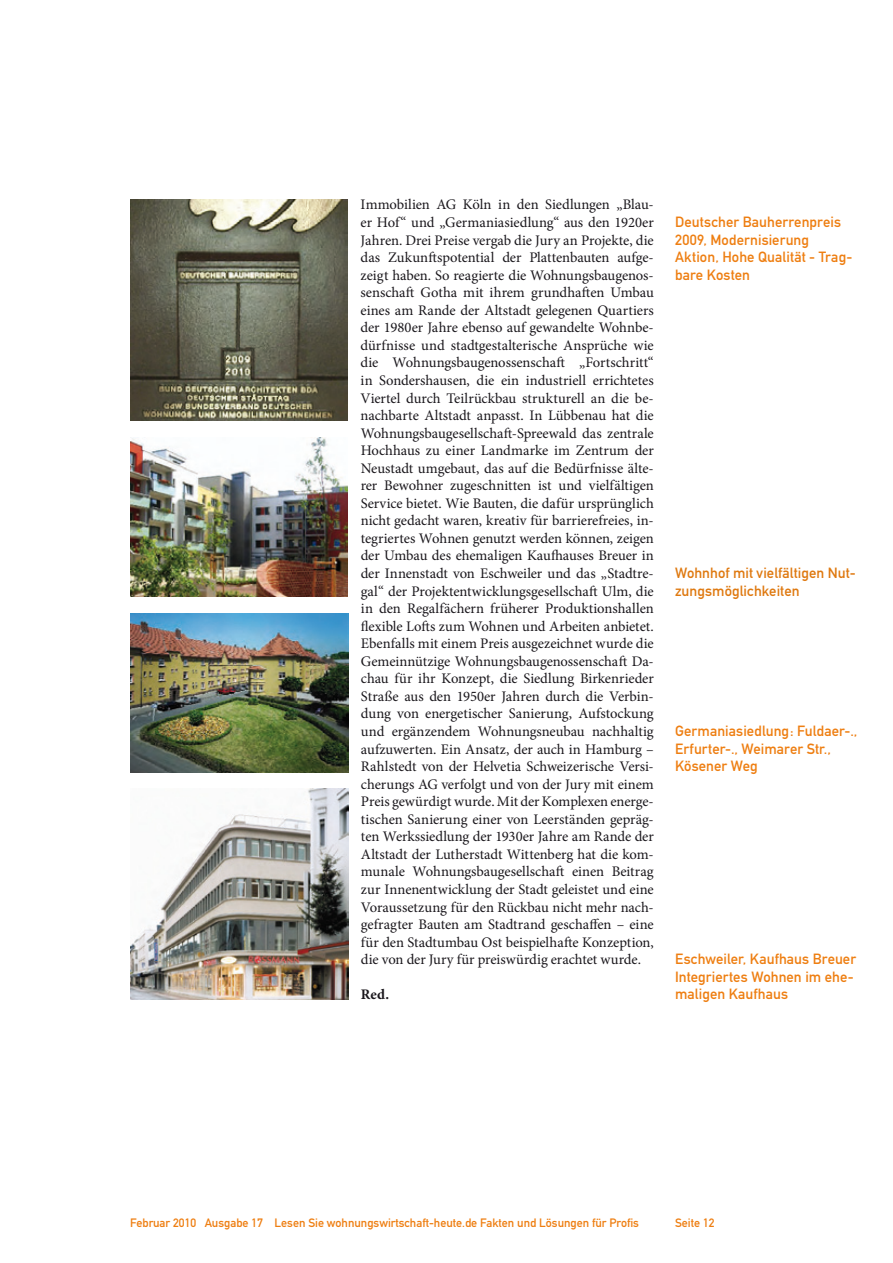
<style>
.page{position:relative;width:893px;height:1263px;background:#fff}
.page>*{position:absolute;margin:0;border:0;box-sizing:border-box;transform-origin:0 0}
.Fließtext_erste_Zeil{font:14.7px/17.5px "Minion Pro";letter-spacing:-.005em;color:#1a171c;text-align:justify}
.Bildunterschrift{font:14.7px/17.5px "DIN Mittelschrift";letter-spacing:.005em;color:#ee7e11}
.Bildunterschrift-2{font:14.7px/17.5px "DIN Mittelschrift";letter-spacing:.005em;color:#df7910}
.AUTOR{font:700 14.7px "Minion Pro";color:#1a171c}
.t1{font:12px "DIN Mittelschrift";color:#ee7e11}
</style>
<div class="page">
<img style="left:130px;top:200px;width:218px;height:220px">
<img style="left:130px;top:438px;width:218px;height:158px">
<img style="left:130px;top:613px;width:218px;height:159px">
<img style="left:130px;top:789px;width:218px;height:210px">
<p class="Fließtext_erste_Zeil" style="left:361px;top:196px;width:295px">Immobilien AG Köln in den Siedlungen „Blau&shy;er Hof“ und „Germaniasiedlung“ aus den 1920er Jahren. Drei Preise vergab die Jury an Projekte, die das Zukunftspotential der Plattenbauten aufge&shy;zeigt haben. So reagierte die Wohnungsbaugenos&shy;senschaft Gotha mit ihrem grundhaften Umbau eines am Rande der Altstadt gelegenen Quartiers der 1980er Jahre ebenso auf gewandelte Wohnbe&shy;dürfnisse und stadtgestalterische Ansprüche wie die Wohnungsbaugenossenschaft „Fortschritt“ in Sondershausen, die ein industriell errichtetes Viertel durch Teilrückbau strukturell an die be&shy;nachbarte Altstadt anpasst. In Lübbenau hat die Wohnungsbaugesellschaft-Spreewald das zentrale Hochhaus zu einer Landmarke im Zentrum der Neustadt umgebaut, das auf die Bedürfnisse älte&shy;rer Bewohner zugeschnitten ist und vielfältigen Service bietet. Wie Bauten, die dafür ursprünglich nicht gedacht waren, kreativ für barrierefreies, in&shy;tegriertes Wohnen genutzt werden können, zeigen der Umbau des ehemaligen Kaufhauses Breuer in der Innenstadt von Eschweiler und das „Stadtre&shy;gal“ der Projektentwicklungsgesellschaft Ulm, die in den Regalfächern früherer Produktionshallen flexible Lofts zum Wohnen und Arbeiten anbietet.<br>Ebenfalls mit einem Preis ausgezeichnet wurde die Gemeinnützige Wohnungsbaugenossenschaft Da&shy;chau für ihr Konzept, die Siedlung Birkenrieder Straße aus den 1950er Jahren durch die Verbin&shy;dung von energetischer Sanierung, Aufstockung und ergänzendem Wohnungsneubau nachhaltig aufzuwerten. Ein Ansatz, der auch in Hamburg – Rahlstedt von der Helvetia Schweizerische Versi&shy;cherungs AG verfolgt und von der Jury mit einem Preis gewürdigt wurde. Mit der Komplexen energe&shy;tischen Sanierung einer von Leerständen gepräg&shy;ten Werkssiedlung der 1930er Jahre am Rande der Altstadt der Lutherstadt Wittenberg hat die kom&shy;munale Wohnungsbaugesellschaft einen Beitrag zur Innenentwicklung der Stadt geleistet und eine Voraussetzung für den Rückbau nicht mehr nach&shy;gefragter Bauten am Stadtrand geschaffen – eine für den Stadtumbau Ost beispielhafte Konzeption, die von der Jury für preiswürdig erachtet wurde.</p>
<p class="AUTOR" style="left:361px;top:984px;width:30px">Red.</p>
<p class="Bildunterschrift" style="left:675px;top:213px;width:168px">Deutscher Bauherrenpreis<br>2009, Modernisierung</p>
<p class="Bildunterschrift" style="left:675px;top:248px;width:179px">Aktion, Hohe Qualität - Trag&shy;bare Kosten</p>
<p class="Bildunterschrift-2" style="left:675px;top:564px;width:182px">Wohnhof mit vielfältigen Nut&shy;zungsmöglichkeiten</p>
<p class="Bildunterschrift" style="left:675px;top:722px;width:184px">Germaniasiedlung: Fuldaer-.,<br>Erfurter-., Weimarer Str.,<br>Kösener Weg</p>
<p class="Bildunterschrift" style="left:675px;top:950px;width:182px">Eschweiler, Kaufhaus Breuer</p>
<p class="Bildunterschrift" style="left:675px;top:968px;width:180px">Integriertes Wohnen im ehe&shy;maligen Kaufhaus</p>
<p class="t1" style="left:130px;top:1216px;width:510px">Februar 2010 Ausgabe 17 Lesen Sie wohnungswirtschaft-heute.de Fakten und Lösungen für Profis</p>
<p class="t1" style="left:675px;top:1216px;width:41px">Seite 12</p>
</div>
